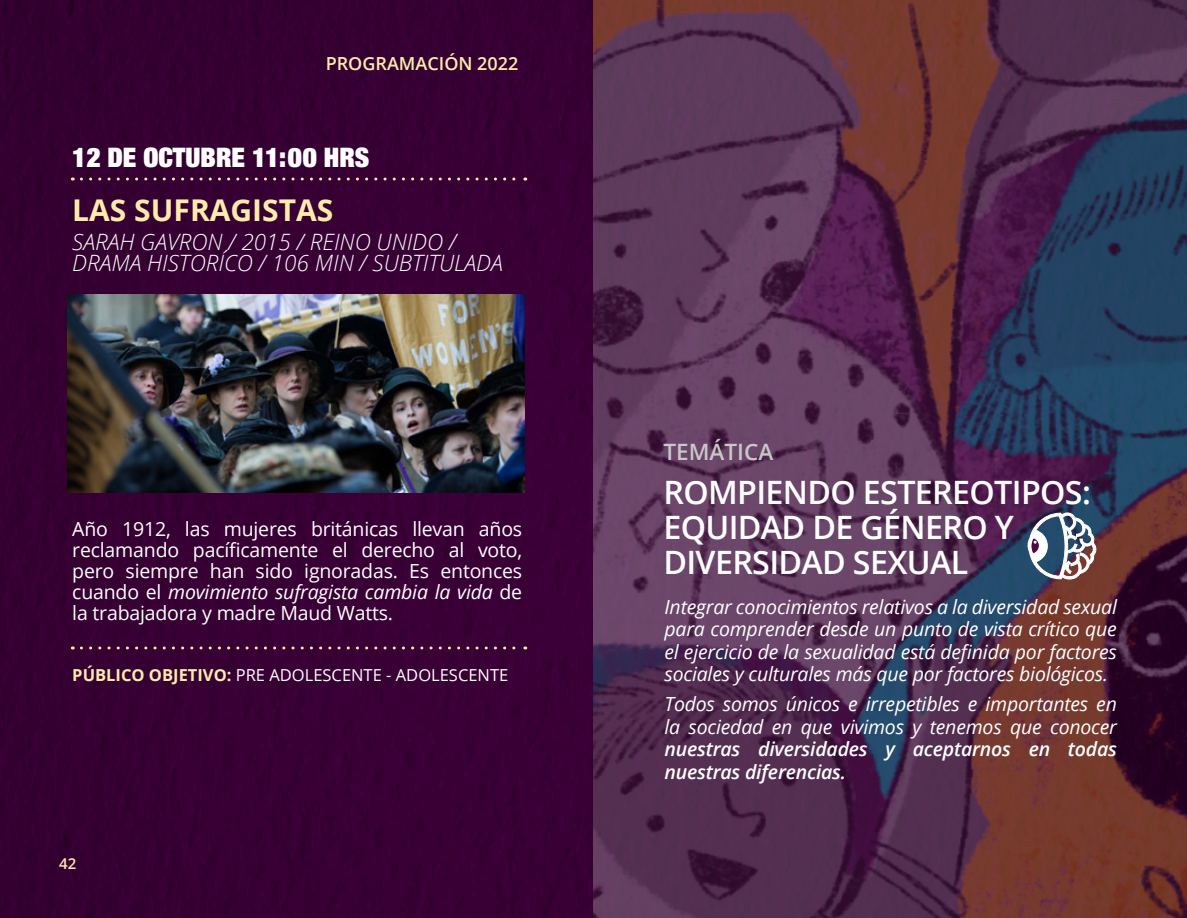
<style>
.page{position:relative;width:1187px;height:918px;background:#fff}
.page>*{position:absolute;margin:0;border:0;box-sizing:border-box;transform-origin:0 0}
.t1{font:600 32.25px/35.2px "Open Sans";letter-spacing:-.02em;color:#fff}
.t2{font:700 30px "Open Sans";color:#ffecac}
.t3{font:900 condensed 27px "Helvetica Neue LT Std";color:#fff}
.t4{font:italic 300 22.5px/21px "Open Sans";color:#fff}
.t5{font:600 22.5px "Open Sans";color:#c8c8c8}
.t6{font:italic 19.5px/22.5px "Open Sans";letter-spacing:-.01em;color:#fff;text-align:justify}
.t7{font:19.5px/21px "Open Sans";letter-spacing:-.01em;color:#fff;text-align:justify}
.t8{font:italic 600 19.5px/22.5px "Open Sans";letter-spacing:-.01em;color:#fff}
.t9{font:600 18px "Open Sans";color:#ffecac}
.t10{font:16.5px "Open Sans";color:#fff}
.t11{font:600 15px "Open Sans";color:#ffecac}
.s1{font-style:italic}
.s2{font-weight:700;color:#ffecac}
</style>
<div class="page">
<div style="left:0;top:0;width:1186px;height:918px;background:#370033"></div>
<img style="left:593px;top:0;width:593px;height:918px">
<img style="left:67px;top:294px;width:458px;height:198px">
<svg style="left:81px;top:646px;width:445px;height:3px"></svg>
<svg style="left:81px;top:178px;width:445px;height:3px"></svg>
<svg style="left:1027px;top:513px;width:69px;height:66px;background:#7d8496"></svg>
<p class="t9" style="left:325px;top:51px;width:194px">PROGRAMACIÓN 2022</p>
<h3 class="t3" style="left:72px;top:140px;width:298px">12 DE OCTUBRE 11:00 HRS</h3>
<h2 class="t2" style="left:72px;top:189px;width:262px">LAS SUFRAGISTAS</h2>
<p class="t4" style="left:72px;top:230px;width:432px">SARAH GAVRON / 2015 / REINO UNIDO /<br>DRAMA HISTORÍCO / 106 MIN / SUBTITULADA</p>
<p class="t7" style="left:72px;top:518px;width:451px">Año 1912, las mujeres británicas llevan años reclamando pacíficamente el derecho al voto, pero siempre han sido ignoradas. Es entonces cuando el <span class="s1">movimiento sufragista cambia la vida</span> de la trabajadora y madre Maud Watts.</p>
<p class="t10" style="left:72px;top:663px;width:437px"><span class="s2">PÚBLICO OBJETIVO:</span> PRE ADOLESCENTE - ADOLESCENTE</p>
<p class="t11" style="left:59px;top:854px;width:19px">42</p>
<p class="t5" style="left:663px;top:436px;width:15px">TEMÁTICA</p>
<h1 class="t1" style="left:663px;top:474px;width:429px">ROMPIENDO ESTEREOTIPOS:<br>EQUIDAD DE GÉNERO Y<br>DIVERSIDAD SEXUAL</h1>
<p class="t6" style="left:664px;top:595px;width:454px">Integrar conocimientos relativos a la diversidad sexual para comprender desde un punto de vista crítico que el ejercicio de la sexualidad está definida por factores sociales y culturales más que por factores biológicos.</p>
<p class="t6" style="left:664px;top:692px;width:454px">Todos somos únicos e irrepetibles e importantes en la sociedad en que vivimos y tenemos que conocer</p>
<p class="t8" style="left:664px;top:738px;width:454px">nuestras diversidades y aceptarnos en todas nuestras diferencias.</p>
</div>
